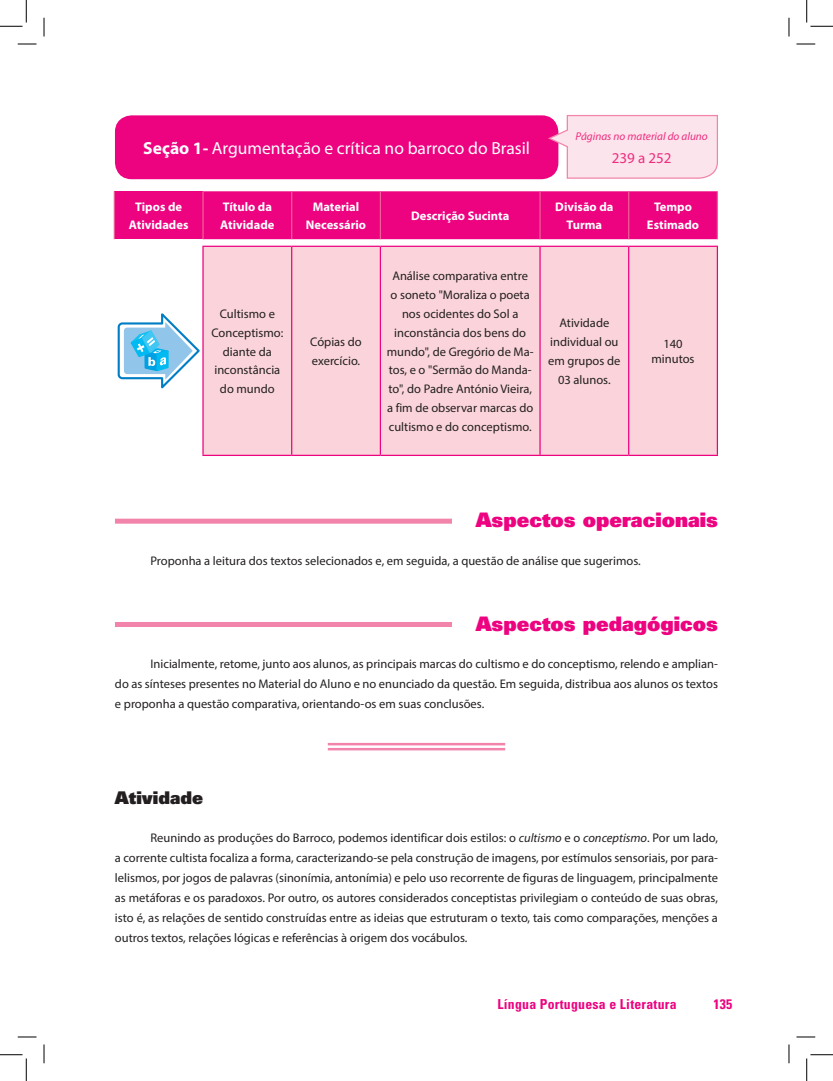
<style>
.page{position:relative;width:833px;height:1081px;background:#fff}
.page>*{position:absolute;margin:0;border:0;box-sizing:border-box;transform-origin:0 0}
.t1{font:900 20px "Univers";color:#ed0280}
.t2{font:17.5px "Myriad Pro";color:#fff}
.t3{font:900 17.5px "Univers";color:#231f20}
.t4{font:15px "Myriad Pro";color:#ee2c7f}
.t5{font:700 condensed 13.75px "Univers";letter-spacing:.02em;color:#ed0280}
.t6{font:12.5px/18.8px "Myriad Pro";color:#231f20;text-align:center}
.t7{font:700 12.5px/18.8px "Myriad Pro";color:#fff;text-align:center}
.t8{font:italic 11.25px "Myriad Pro";color:#ee2c7f}
.s1{font-weight:700}
.s2{font-style:italic}
</style>
<div class="page">
<div style="left:115px;top:518px;width:336px;height:5px;background:#f284ac"></div>
<div style="left:115px;top:621px;width:336px;height:5px;background:#f284ac"></div>
<hr style="left:327px;top:742px;width:178px;height:3px;background:#f284ac">
<hr style="left:327px;top:747px;width:178px;height:3px;background:#f284ac">
<div style="left:117px;top:118px;width:438px;height:59px;background:#ed0280;border-radius:14px"></div>
<div style="left:115px;top:115px;width:443px;height:64px;border:5px solid #ed0280;border-radius:14px"></div>
<svg style="left:546px;top:115px;width:172px;height:64px;background:#fad3e3"></svg>
<div style="left:114px;top:191px;width:89px;height:48px;background:#ed0280"></div>
<div style="left:203px;top:191px;width:513px;height:48px;background:#ed0280"></div>
<div style="left:203px;top:247px;width:513px;height:207px;background:#fad4da"></div>
<hr style="left:114px;top:191px;width:1px;height:48px;background:#f05e99">
<hr style="left:202px;top:191px;width:1px;height:48px;background:#f05e99">
<hr style="left:291px;top:191px;width:1px;height:48px;background:#f05e99">
<hr style="left:379px;top:191px;width:2px;height:48px;background:#f05e99">
<hr style="left:539px;top:191px;width:1px;height:48px;background:#f05e99">
<hr style="left:627px;top:191px;width:2px;height:48px;background:#f05e99">
<hr style="left:716px;top:191px;width:1px;height:48px;background:#f05e99">
<hr style="left:202px;top:245px;width:89px;height:2px;background:#ed0280">
<hr style="left:202px;top:247px;width:1px;height:207px;background:#ed0280">
<hr style="left:291px;top:245px;width:89px;height:2px;background:#ed0280">
<hr style="left:291px;top:247px;width:1px;height:207px;background:#ed0280">
<hr style="left:380px;top:245px;width:159px;height:2px;background:#ed0280">
<hr style="left:379px;top:247px;width:2px;height:207px;background:#ed0280">
<hr style="left:539px;top:245px;width:89px;height:2px;background:#ed0280">
<hr style="left:539px;top:247px;width:1px;height:207px;background:#ed0280">
<hr style="left:628px;top:245px;width:89px;height:2px;background:#ed0280">
<hr style="left:627px;top:247px;width:2px;height:207px;background:#ed0280">
<hr style="left:716px;top:247px;width:1px;height:207px;background:#ed0280">
<hr style="left:202px;top:454px;width:89px;height:2px;background:#ed0280">
<hr style="left:291px;top:454px;width:89px;height:2px;background:#ed0280">
<hr style="left:380px;top:454px;width:159px;height:2px;background:#ed0280">
<hr style="left:539px;top:454px;width:89px;height:2px;background:#ed0280">
<hr style="left:628px;top:454px;width:89px;height:2px;background:#ed0280">
<svg style="left:118px;top:313px;width:81px;height:75px"></svg>
<svg style="left:18px;top:43px;width:18px;height:2px"></svg>
<svg style="left:796px;top:43px;width:18px;height:2px"></svg>
<svg style="left:18px;top:1036px;width:18px;height:1px"></svg>
<svg style="left:796px;top:1036px;width:18px;height:1px"></svg>
<svg style="left:43px;top:18px;width:2px;height:18px"></svg>
<svg style="left:43px;top:1044px;width:2px;height:18px"></svg>
<svg style="left:788px;top:18px;width:1px;height:18px"></svg>
<svg style="left:788px;top:1044px;width:1px;height:18px"></svg>
<svg style="left:0;top:0;width:27px;height:27px"></svg>
<svg style="left:0;top:1054px;width:27px;height:26px"></svg>
<svg style="left:806px;top:0;width:26px;height:27px"></svg>
<svg style="left:806px;top:1054px;width:26px;height:26px"></svg>
<h2 class="t2" style="left:143px;top:137px;width:388px"><span class="s1">Seção 1-</span> Argumentação e crítica no barroco do Brasil</h2>
<p class="t8" style="left:575px;top:129px;width:134px">Páginas no material do aluno</p>
<p class="t4" style="left:611px;top:149px;width:61px">239 a 252</p>
<p class="t7" style="left:129px;top:196px;width:61px">Tipos de<br>Atividades</p>
<p class="t7" style="left:220px;top:196px;width:56px;text-align:left">Título da<br>Atividade</p>
<p class="t7" style="left:306px;top:196px;width:62px">Material<br>Necessário</p>
<p class="t7" style="left:411px;top:206px;width:100px">Descrição Sucinta</p>
<p class="t7" style="left:555px;top:196px;width:60px">Divisão da<br>Turma</p>
<p class="t7" style="left:646px;top:196px;width:54px">Tempo<br>Estimado</p>
<p class="t6" style="left:211px;top:304px;width:73px">Cultismo e<br>Conceptismo: diante da inconstância do mundo</p>
<p class="t6" style="left:310px;top:332px;width:53px;text-align:left">Cópias do exercício.</p>
<p class="t6" style="left:386px;top:266px;width:148px">Análise comparativa entre<br>o soneto "Moraliza o poeta nos ocidentes do Sol a inconstância dos bens do mundo", de Gregório de Ma&shy;tos, e o "Sermão do Manda&shy;to", do Padre António Vieira, a fim de observar marcas do cultismo e do conceptismo.</p>
<p class="t6" style="left:548px;top:313px;width:74px">Atividade individual ou em grupos de<br>03 alunos.</p>
<p class="t6" style="left:651px;top:336px;width:45px;line-height:14.4px">140 minutos</p>
<h1 class="t1" style="left:475px;top:506px;width:244px">Aspectos operacionais</h1>
<p class="t6" style="left:150px;top:551px;width:491px">Proponha a leitura dos textos selecionados e, em seguida, a questão de análise que sugerimos.</p>
<h1 class="t1" style="left:475px;top:610px;width:244px">Aspectos pedagógicos</h1>
<p class="t6" style="left:115px;top:653px;width:604px;line-height:20px;text-align:justify;text-indent:35px">Inicialmente, retome, junto aos alunos, as principais marcas do cultismo e do conceptismo, relendo e amplian&shy;do as sínteses presentes no Material do Aluno e no enunciado da questão. Em seguida, distribua aos alunos os textos e proponha a questão comparativa, orientando-os em suas conclusões.</p>
<h2 class="t3" style="left:115px;top:785px;width:90px">Atividade</h2>
<p class="t6" style="left:115px;top:826px;width:604px;line-height:20px;text-align:justify;text-indent:35px">Reunindo as produções do Barroco, podemos identificar dois estilos: o <span class="s2">cultismo</span> e o <span class="s2">conceptismo</span>. Por um lado, a corrente cultista focaliza a forma, caracterizando-se pela construção de imagens, por estímulos sensoriais, por para&shy;lelismos, por jogos de palavras (sinonímia, antonímia) e pelo uso recorrente de figuras de linguagem, principalmente as metáforas e os paradoxos. Por outro, os autores considerados conceptistas privilegiam o conteúdo de suas obras, isto é, as relações de sentido construídas entre as ideias que estruturam o texto, tais como comparações, menções a outros textos, relações lógicas e referências à origem dos vocábulos.</p>
<p class="t5" style="left:497px;top:995px;width:181px">Língua Portuguesa e Literatura</p>
<p class="t5" style="left:713px;top:995px;width:20px">135</p>
</div>
